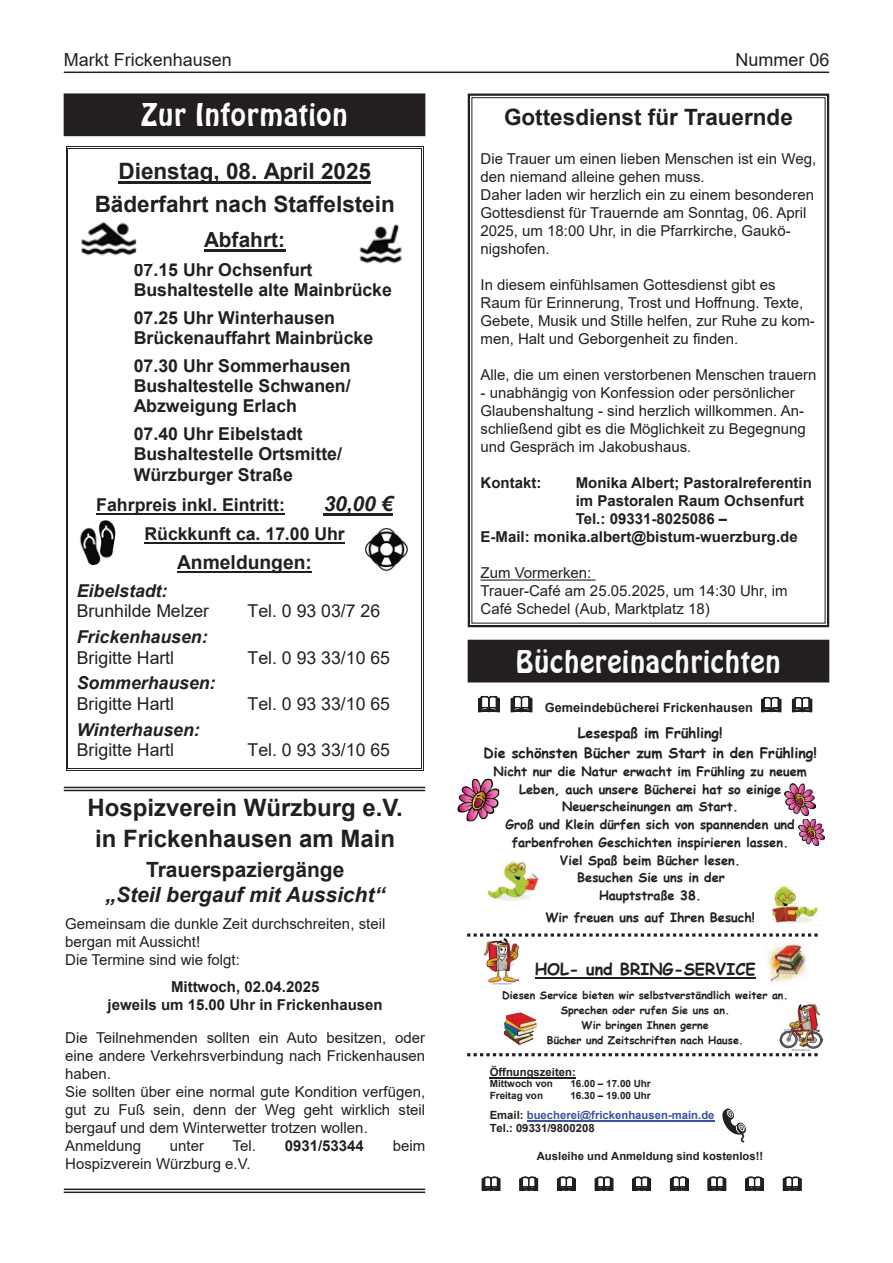
<style>
.page{position:relative;width:893px;height:1263px;background:#fff}
.page>*{position:absolute;margin:0;border:0;box-sizing:border-box;transform-origin:0 0}
.t1{font:30px "Hobo BT";color:#fafafa}
.t2{font:30px "Hobo BT";color:#fff}
.t3{font:700 24px/30.6px "Arial";color:#231f20;text-align:center}
.t4{font:700 22.5px/33.2px "Arial";color:#231f20;text-align:center}
.t5{font:italic 700 21px "Arial";color:#231f20}
.t6{font:700 21px "Arial";color:#231f20}
.t7{font:700 20.85px "Arial";color:#231f20}
.t8{font:italic 700 20.85px "Arial";color:#231f20}
.t9{font:700 19.2px "Arial";color:#231f20}
.t10{font:18px "Arial";color:#231f20}
.t11{font:700 17.7px/20.4px "Arial";color:#231f20}
.t12{font:17.7px "Arial";color:#231f20}
.t13{font:italic 700 17.7px "Arial";color:#231f20}
.t14{font:700 16.35px "Comic Sans MS";color:#231f20}
.t15{font:15px/18px "Arial";color:#231f20}
.t16{font:700 15px/18px "Arial";color:#231f20;text-align:center}
.t17{font:700 14.1px/19.6px "Comic Sans MS";color:#231f20;text-align:center}
.t18{font:700 12.75px/17.7px "Comic Sans MS";color:#231f20;text-align:center}
.t19{font:700 12.75px "Arial";color:#231f20}
.t20{font:700 11.25px/13px "Arial";color:#3853a3}
.t21{font:700 11.25px "Arial";color:#231f20}
.t22{font:700 10.65px/14.9px "Comic Sans MS";color:#231f20;text-align:center}
.t23{font:700 9.9px "Arial";color:#231f20}
.s1{color:#231f20}
</style>
<div class="page">
<hr style="left:64px;top:72px;width:765px;height:1px;background:#231f20">
<div style="left:64px;top:94px;width:361px;height:42px;background:#231f20"></div>
<hr style="left:68px;top:146px;width:353px;height:1px;background:#231f20">
<hr style="left:68px;top:148px;width:353px;height:1px;background:#231f20">
<hr style="left:118px;top:181px;width:253px;height:2px;background:#231f20">
<hr style="left:204px;top:249px;width:81px;height:2px;background:#231f20">
<hr style="left:96px;top:513px;width:189px;height:2px;background:#231f20">
<hr style="left:324px;top:513px;width:69px;height:3px;background:#231f20">
<hr style="left:144px;top:542px;width:201px;height:2px;background:#231f20">
<hr style="left:177px;top:571px;width:135px;height:2px;background:#231f20">
<hr style="left:68px;top:770px;width:353px;height:1px;background:#231f20">
<hr style="left:68px;top:768px;width:353px;height:1px;background:#231f20">
<svg style="left:66px;top:146px;width:2px;height:625px"></svg>
<svg style="left:421px;top:146px;width:3px;height:625px"></svg>
<img style="left:80px;top:521px;width:36px;height:44px">
<img style="left:365px;top:528px;width:43px;height:44px">
<img style="left:359px;top:224px;width:43px;height:40px">
<img style="left:81px;top:222px;width:56px;height:34px">
<hr style="left:64px;top:1188px;width:361px;height:2px;background:#231f20">
<hr style="left:64px;top:1191px;width:361px;height:2px;background:#231f20">
<hr style="left:64px;top:787px;width:361px;height:1px;background:#231f20">
<hr style="left:64px;top:790px;width:361px;height:1px;background:#231f20">
<svg style="left:467px;top:93px;width:363px;height:535px"></svg>
<img style="left:780px;top:1004px;width:42px;height:46px">
<svg style="left:469px;top:933px;width:349px;height:4px"></svg>
<hr style="left:535px;top:977px;width:221px;height:1px;background:#231f20">
<svg style="left:469px;top:1053px;width:349px;height:3px"></svg>
<hr style="left:490px;top:1077px;width:86px;height:1px;background:#231f20">
<hr style="left:527px;top:1120px;width:188px;height:1px;background:#3853a3">
<img style="left:767px;top:944px;width:39px;height:38px">
<img style="left:484px;top:938px;width:36px;height:47px">
<svg style="left:722px;top:1108px;width:24px;height:34px"></svg>
<img style="left:504px;top:1012px;width:34px;height:34px">
<img style="left:771px;top:886px;width:50px;height:40px">
<img style="left:784px;top:784px;width:31px;height:31px">
<img style="left:457px;top:779px;width:42px;height:42px">
<img style="left:484px;top:861px;width:55px;height:39px">
<img style="left:798px;top:819px;width:27px;height:27px">
<div style="left:468px;top:640px;width:361px;height:42px;background:#231f20"></div>
<svg style="left:478px;top:696px;width:22px;height:16px"></svg>
<svg style="left:511px;top:696px;width:21px;height:16px"></svg>
<svg style="left:761px;top:697px;width:20px;height:15px"></svg>
<svg style="left:792px;top:697px;width:20px;height:15px"></svg>
<svg style="left:482px;top:1176px;width:18px;height:15px"></svg>
<svg style="left:519px;top:1176px;width:19px;height:15px"></svg>
<svg style="left:557px;top:1176px;width:19px;height:15px"></svg>
<svg style="left:595px;top:1176px;width:18px;height:15px"></svg>
<svg style="left:632px;top:1176px;width:19px;height:15px"></svg>
<svg style="left:670px;top:1176px;width:19px;height:15px"></svg>
<svg style="left:707px;top:1176px;width:19px;height:15px"></svg>
<svg style="left:745px;top:1176px;width:19px;height:15px"></svg>
<svg style="left:783px;top:1176px;width:19px;height:15px"></svg>
<p class="t10" style="left:64px;top:48px;width:170px">Markt Frickenhausen</p>
<p class="t10" style="left:735px;top:48px;width:96px">Nummer 06</p>
<h1 class="t2" style="left:141px;top:97px;width:209px">Zur Information</h1>
<h3 class="t4" style="left:95px;top:154px;width:302px">Dienstag, 08. April 2025<br>Bäderfahrt nach Staffelstein</h3>
<h3 class="t7" style="left:204px;top:225px;width:82px">Abfahrt:</h3>
<p class="t11" style="left:134px;top:260px;width:260px">07.15 Uhr Ochsenfurt<br>Bushaltestelle alte Mainbrücke</p>
<p class="t11" style="left:134px;top:308px;width:241px">07.25 Uhr Winterhausen<br>Brückenauffahrt Mainbrücke</p>
<p class="t11" style="left:134px;top:355px;width:219px;text-align:justify">07.30 Uhr Sommerhausen Bushaltestelle Schwanen/ Abzweigung Erlach</p>
<p class="t11" style="left:134px;top:424px;width:210px">07.40 Uhr Eibelstadt<br>Bushaltestelle Ortsmitte/<br>Würzburger Straße</p>
<p class="t11" style="left:96px;top:495px;width:190px">Fahrpreis inkl. Eintritt:</p>
<h3 class="t8" style="left:324px;top:490px;width:71px">30,00 €</h3>
<p class="t11" style="left:144px;top:523px;width:202px">Rückkunft ca. 17.00 Uhr</p>
<p class="t9" style="left:177px;top:549px;width:136px">Anmeldungen:</p>
<p class="t13" style="left:77px;top:579px;width:92px">Eibelstadt:</p>
<p class="t12" style="left:77px;top:599px;width:134px">Brunhilde Melzer</p>
<p class="t12" style="left:247px;top:599px;width:134px">Tel. 0 93 03/7 26</p>
<p class="t13" style="left:77px;top:625px;width:132px">Frickenhausen:</p>
<p class="t12" style="left:77px;top:645px;width:99px">Brigitte Hartl</p>
<p class="t12" style="left:247px;top:645px;width:144px">Tel. 0 93 33/10 65</p>
<p class="t13" style="left:77px;top:671px;width:140px">Sommerhausen:</p>
<p class="t12" style="left:77px;top:691px;width:99px">Brigitte Hartl</p>
<p class="t12" style="left:247px;top:691px;width:144px">Tel. 0 93 33/10 65</p>
<p class="t13" style="left:77px;top:717px;width:124px">Winterhausen:</p>
<p class="t12" style="left:77px;top:737px;width:99px">Brigitte Hartl</p>
<p class="t12" style="left:247px;top:737px;width:144px">Tel. 0 93 33/10 65</p>
<h2 class="t3" style="left:88px;top:792px;width:317px">Hospizverein Würzburg e.V. in Frickenhausen am Main</h2>
<h3 class="t6" style="left:146px;top:855px;width:200px">Trauerspaziergänge</h3>
<h3 class="t5" style="left:106px;top:881px;width:281px">„Steil bergauf mit Aussicht“</h3>
<p class="t15" style="left:65px;top:915px;width:322px">Gemeinsam die dunkle Zeit durchschreiten, steil bergan mit Aussicht!<br>Die Termine sind wie folgt:</p>
<p class="t16" style="left:108px;top:978px;width:277px">Mittwoch, 02.04.2025<br>jeweils um 15.00 Uhr in Frickenhausen</p>
<p class="t15" style="left:65px;top:1028px;width:362px">Die Teilnehmenden sollten ein Auto besitzen, oder eine andere Verkehrsverbindung nach Frickenhausen haben.<br>Sie sollten über eine normal gute Kondition verfügen, gut zu Fuß sein, denn der Weg geht wirklich steil bergauf und dem Winterwetter trotzen wollen.<br>Anmeldung</p>
<h3 class="t4" style="left:504px;top:101px;width:290px">Gottesdienst für Trauernde</h3>
<p class="t15" style="left:480px;top:150px;width:337px">Die Trauer um einen lieben Menschen ist ein Weg, den niemand alleine gehen muss.<br>Daher laden wir herzlich ein zu einem besonderen Gottesdienst für Trauernde am Sonntag, 06. April 2025, um 18:00 Uhr, in die Pfarrkirche, Gaukö&shy;nigshofen.</p>
<p class="t15" style="left:480px;top:276px;width:336px">In diesem einfühlsamen Gottesdienst gibt es Raum für Erinnerung, Trost und Hoffnung. Texte, Gebete, Musik und Stille helfen, zur Ruhe zu kom&shy;men, Halt und Geborgenheit zu finden.</p>
<p class="t15" style="left:480px;top:366px;width:337px">Alle, die um einen verstorbenen Menschen trauern</p>
<p class="t15" style="left:480px;top:384px;width:327px">- unabhängig von Konfession oder persönlicher Glaubenshaltung - sind herzlich willkommen. An&shy;schließend gibt es die Möglichkeit zu Begegnung und Gespräch im Jakobushaus.</p>
<p class="t16" style="left:480px;top:474px;width:62px">Kontakt:</p>
<p class="t16" style="left:576px;top:474px;width:238px">Monika Albert; Pastoralreferentin</p>
<p class="t16" style="left:576px;top:492px;width:230px">im Pastoralen Raum Ochsenfurt</p>
<p class="t16" style="left:576px;top:510px;width:153px">Tel.: 09331-8025086 –</p>
<p class="t16" style="left:480px;top:528px;width:319px">E-Mail: monika.albert@bistum-wuerzburg.de</p>
<p class="t15" style="left:480px;top:564px;width:309px">Zum Vormerken:<br>Trauer-Café am 25.05.2025, um 14:30 Uhr, im<br>Café Schedel (Aub, Marktplatz 18)</p>
<h1 class="t1" style="left:516px;top:643px;width:267px">Büchereinachrichten</h1>
<p class="t19" style="left:545px;top:698px;width:209px">Gemeindebücherei Frickenhausen</p>
<p class="t17" style="left:483px;top:722px;width:335px">Lesespaß im Frühling!<br>Die schönsten Bücher zum Start in den Frühling!</p>
<p class="t18" style="left:493px;top:762px;width:315px">Nicht nur die Natur erwacht im Frühling zu neuem Leben, auch unsere Bücherei hat so einige Neuerscheinungen am Start.<br>Groß und Klein dürfen sich von spannenden und farbenfrohen Geschichten inspirieren lassen.<br>Viel Spaß beim Bücher lesen.<br>Besuchen Sie uns in der<br>Hauptstraße 38.</p>
<p class="t18" style="left:545px;top:908px;width:211px">Wir freuen uns auf Ihren Besuch!</p>
<p class="t14" style="left:535px;top:957px;width:222px">HOL- und BRING-SERVICE</p>
<p class="t22" style="left:502px;top:987px;width:287px">Diesen Service bieten wir selbstverständlich weiter an.<br>Sprechen oder rufen Sie uns an.<br>Wir bringen Ihnen gerne<br>Bücher und Zeitschriften nach Hause.</p>
<p class="t21" style="left:490px;top:1064px;width:88px">Öffnungszeiten:</p>
<p class="t23" style="left:490px;top:1077px;width:65px">Mittwoch von</p>
<p class="t23" style="left:570px;top:1077px;width:82px">16.00 – 17.00 Uhr</p>
<p class="t23" style="left:490px;top:1088px;width:55px">Freitag von</p>
<p class="t23" style="left:570px;top:1088px;width:82px">16.30 – 19.00 Uhr</p>
<p class="t20" style="left:490px;top:1108px;width:226px"><span class="s1">Email:</span> buecherei@frickenhausen-main.de<br><span class="s1">Tel.: 09331/9800208</span></p>
<p class="t21" style="left:537px;top:1148px;width:228px">Ausleihe und Anmeldung sind kostenlos!!</p>
<p class="t15" style="left:170px;top:1136px;width:36px">unter</p>
<p class="t15" style="left:233px;top:1136px;width:25px">Tel.</p>
<p class="t16" style="left:285px;top:1137px;width:81px">0931/53344</p>
<p class="t15" style="left:393px;top:1136px;width:34px">beim</p>
<p class="t15" style="left:65px;top:1154px;width:187px">Hospizverein Würzburg e.V.</p>
</div>
